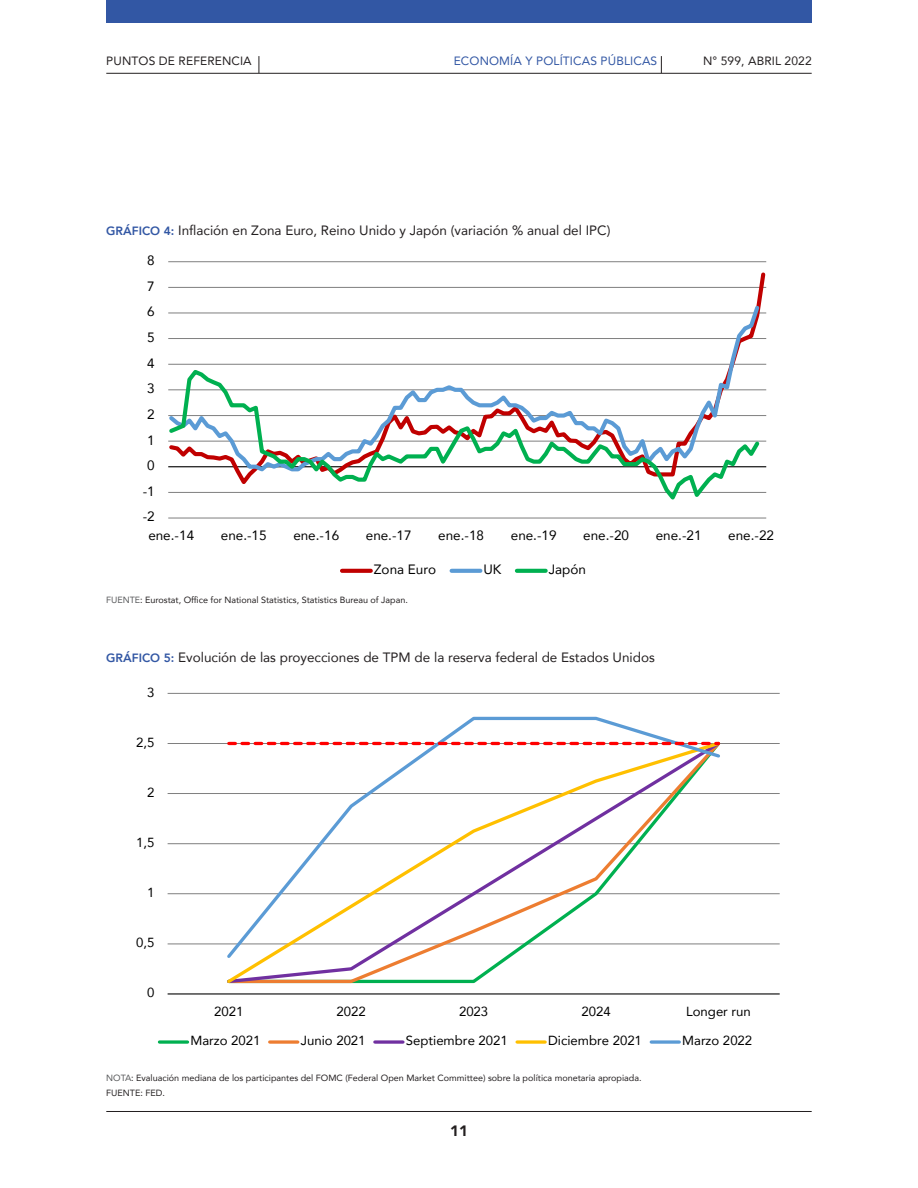
<style>
.page{position:relative;width:918px;height:1188px;background:#fff}
.page>*{position:absolute;margin:0;border:0;box-sizing:border-box;transform-origin:0 0}
.t1{font:900 15px "Avenir";color:#231f20}
.tit_graf_cuadros{font:13.5px "Avenir";color:#231f20}
.t2{font:13.5px "Avenir";letter-spacing:.005em;color:#000}
.t3{font:13.2px "Avenir";color:#000}
.t4{font:12px "Avenir";letter-spacing:.01em;color:#231f20}
.t5{font:12px "Avenir";letter-spacing:.01em;color:#3257a4}
.text_fuente{font:9px "Avenir";color:#231f20}
.s1{font-weight:800;font-size:12px;color:#3257a4}
.s2{color:#57585a}
</style>
<div class="page">
<hr style="left:106px;top:1111px;width:706px;height:1px;background:#231f20">
<div style="left:106px;top:0;width:706px;height:23px;background:#3257a4"></div>
<hr style="left:106px;top:73px;width:706px;height:1px;background:#231f20">
<svg style="left:259px;top:56px;width:1px;height:17px"></svg>
<svg style="left:661px;top:56px;width:1px;height:17px"></svg>
<hr style="left:168px;top:518px;width:598px;height:1px;background:#7f7f7f">
<hr style="left:168px;top:492px;width:598px;height:1px;background:#7f7f7f">
<hr style="left:168px;top:261px;width:598px;height:1px;background:#7f7f7f">
<svg style="left:168px;top:272px;width:599px;height:196px"></svg>
<svg style="left:168px;top:303px;width:594px;height:64px"></svg>
<svg style="left:168px;top:367px;width:595px;height:133px"></svg>
<svg style="left:342px;top:569px;width:29px;height:4px"></svg>
<svg style="left:452px;top:569px;width:28px;height:4px"></svg>
<svg style="left:517px;top:569px;width:29px;height:4px"></svg>
<hr style="left:168px;top:944px;width:612px;height:1px;background:#7f7f7f">
<hr style="left:168px;top:893px;width:612px;height:1px;background:#7f7f7f">
<hr style="left:168px;top:843px;width:612px;height:1px;background:#7f7f7f">
<hr style="left:168px;top:793px;width:612px;height:1px;background:#7f7f7f">
<hr style="left:168px;top:743px;width:612px;height:1px;background:#7f7f7f">
<hr style="left:168px;top:693px;width:612px;height:1px;background:#7f7f7f">
<hr style="left:168px;top:993px;width:612px;height:2px;background:#000">
<svg style="left:227px;top:961px;width:278px;height:23px"></svg>
<svg style="left:224px;top:716px;width:499px;height:245px"></svg>
<svg style="left:229px;top:742px;width:489px;height:3px"></svg>
<svg style="left:159px;top:1040px;width:29px;height:4px"></svg>
<svg style="left:270px;top:1040px;width:28px;height:4px"></svg>
<svg style="left:375px;top:1040px;width:28px;height:4px"></svg>
<svg style="left:517px;top:1040px;width:28px;height:4px"></svg>
<svg style="left:651px;top:1040px;width:28px;height:4px"></svg>
<h3 class="t4" style="left:106px;top:51px;width:147px">PUNTOS DE REFERENCIA</h3>
<h3 class="t5" style="left:454px;top:51px;width:205px">ECONOMÍA Y POLÍTICAS PÚBLICAS</h3>
<h3 class="t4" style="left:703px;top:52px;width:110px">N° 599, ABRIL 2022</h3>
<p class="tit_graf_cuadros" style="left:106px;top:219px;width:506px"><span class="s1">GRÁFICO 4:</span> Inflación en Zona Euro, Reino Unido y Japón (variación % anual del IPC)</p>
<p class="t2" style="left:147px;top:250px;width:9px">8</p>
<p class="t2" style="left:147px;top:275px;width:9px">7</p>
<p class="t2" style="left:147px;top:301px;width:9px">6</p>
<p class="t2" style="left:147px;top:327px;width:9px">5</p>
<p class="t2" style="left:147px;top:352px;width:9px">4</p>
<p class="t2" style="left:147px;top:378px;width:9px">3</p>
<p class="t2" style="left:147px;top:403px;width:9px">2</p>
<p class="t2" style="left:147px;top:429px;width:9px">1</p>
<p class="t2" style="left:147px;top:455px;width:9px">0</p>
<p class="t2" style="left:143px;top:480px;width:14px">-1</p>
<p class="t2" style="left:143px;top:506px;width:14px">-2</p>
<p class="t2" style="left:148px;top:525px;width:47px">ene.-14</p>
<p class="t2" style="left:221px;top:525px;width:47px">ene.-15</p>
<p class="t2" style="left:293px;top:525px;width:47px">ene.-16</p>
<p class="t2" style="left:366px;top:525px;width:47px">ene.-17</p>
<p class="t2" style="left:438px;top:525px;width:47px">ene.-18</p>
<p class="t2" style="left:511px;top:525px;width:47px">ene.-19</p>
<p class="t2" style="left:583px;top:525px;width:47px">ene.-20</p>
<p class="t2" style="left:656px;top:525px;width:47px">ene.-21</p>
<p class="t2" style="left:728px;top:525px;width:47px">ene.-22</p>
<p class="t2" style="left:374px;top:559px;width:64px">Zona Euro</p>
<p class="t2" style="left:483px;top:559px;width:20px">UK</p>
<p class="t2" style="left:549px;top:559px;width:39px">Japón</p>
<p class="text_fuente" style="left:106px;top:593px;width:303px"><span class="s2">FUENTE</span>: Eurostat, Office for National Statistics, Statistics Bureau of Japan.</p>
<p class="tit_graf_cuadros" style="left:106px;top:647px;width:550px"><span class="s1">GRÁFICO 5:</span> Evolución de las proyecciones de TPM de la reserva federal de Estados Unidos</p>
<p class="t3" style="left:147px;top:682px;width:9px">3</p>
<p class="t3" style="left:136px;top:732px;width:20px">2,5</p>
<p class="t3" style="left:147px;top:782px;width:9px">2</p>
<p class="t3" style="left:136px;top:832px;width:20px">1,5</p>
<p class="t3" style="left:147px;top:882px;width:9px">1</p>
<p class="t3" style="left:136px;top:932px;width:20px">0,5</p>
<p class="t3" style="left:147px;top:982px;width:9px">0</p>
<p class="t3" style="left:214px;top:1001px;width:31px">2021</p>
<p class="t3" style="left:337px;top:1001px;width:31px">2022</p>
<p class="t3" style="left:459px;top:1001px;width:31px">2023</p>
<p class="t3" style="left:581px;top:1001px;width:31px">2024</p>
<p class="t3" style="left:686px;top:1001px;width:66px">Longer run</p>
<p class="t3" style="left:191px;top:1030px;width:71px">Marzo 2021</p>
<p class="t3" style="left:301px;top:1030px;width:66px">Junio 2021</p>
<p class="t3" style="left:406px;top:1030px;width:103px">Septiembre 2021</p>
<p class="t3" style="left:548px;top:1030px;width:95px">Diciembre 2021</p>
<p class="t3" style="left:682px;top:1030px;width:71px">Marzo 2022</p>
<p class="text_fuente" style="left:106px;top:1071px;width:537px"><span class="s2">NOTA</span>: Evaluación mediana de los participantes del FOMC (Federal Open Market Committee) sobre la política monetaria apropiada.</p>
<p class="text_fuente" style="left:106px;top:1086px;width:60px">FUENTE: FED.</p>
<h1 class="t1" style="left:450px;top:1118px;width:19px">11</h1>
</div>
